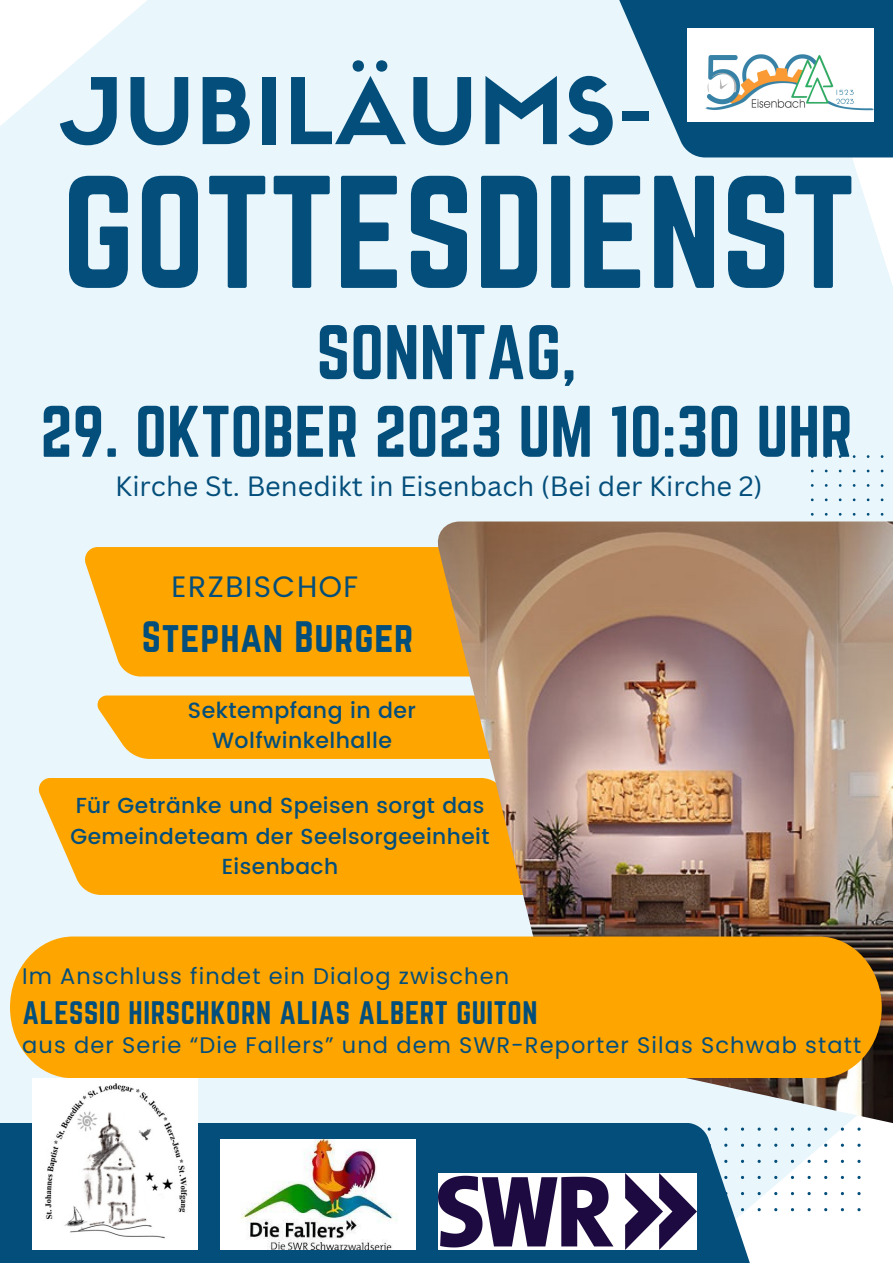
<style>
.page{position:relative;width:893px;height:1263px;background:#fff}
.page>*{position:absolute;margin:0;border:0;box-sizing:border-box;transform-origin:0 0}
.t1{font:140.18px "Norwester";color:#034e7b}
.t2{font:90px "Sifonn Basic";letter-spacing:.025em;color:#034e7b}
.t3{font:67.57px "Norwester";color:#034e7b}
.t4{font:63.75px "Norwester";color:#034e7b}
.t5{font:38.47px "Norwester";letter-spacing:.02em;color:#034e7b}
.t6{font:29.62px "Poppins";letter-spacing:.05em;color:#034e7b}
.t7{font:28.5px "Norwester";letter-spacing:.02em;color:#034e7b}
.t8{font:27.15px "Canva Sans";color:#034e7b}
.t9{font:22.5px "Poppins";letter-spacing:.05em;color:#034e7b}
.t10{font:500 22.05px/30.5px "Poppins";letter-spacing:.02em;color:#034e7b;text-align:center}
.t11{font:500 21.75px/30.4px "Poppins";letter-spacing:.02em;color:#034e7b;text-align:center}
</style>
<div class="page">
<div style="left:0;top:0;width:893px;height:1212px;background:#e9f6fb"></div>
<div style="left:84px;top:547px;width:354px;height:129px;background:#ffa500"></div>
<div style="left:38px;top:778px;width:400px;height:117px;background:#ffa500"></div>
<div style="left:811px;top:455px;width:72px;height:66px;background:#e9f6fb"></div>
<svg style="left:97px;top:695px;width:341px;height:64px"></svg>
<img style="left:438px;top:521px;width:455px;height:606px">
<div style="left:0;top:1123px;width:764px;height:140px;background:#034e7b"></div>
<svg style="left:613px;top:0;width:280px;height:157px;fill:#034e7b"></svg>
<img style="left:687px;top:29px;width:186px;height:93px">
<img style="left:33px;top:1078px;width:164px;height:171px">
<img style="left:439px;top:1174px;width:257px;height:75px">
<img style="left:220px;top:1140px;width:196px;height:109px">
<svg style="left:707px;top:1127px;width:153px;height:84px"></svg>
<div style="left:10px;top:936px;width:871px;height:142px;background:#ffa500"></div>
<p class="t2" style="left:62px;top:77px;width:592px">JUBILÄUMS-</p>
<p class="t1" style="left:62px;top:148px;width:795px">GOTTESDIENST</p>
<p class="t3" style="left:316px;top:312px;width:262px">SONNTAG,</p>
<p class="t4" style="left:40px;top:393px;width:813px">29. OKTOBER 2023 UM 10:30 UHR</p>
<p class="t8" style="left:115px;top:467px;width:649px">Kirche St. Benedikt in Eisenbach (Bei der Kirche 2)</p>
<p class="t6" style="left:172px;top:569px;width:188px">ERZBISCHOF</p>
<p class="t5" style="left:142px;top:613px;width:273px">Stephan Burger</p>
<p class="t10" style="left:188px;top:695px;width:230px">Sektempfang in der<br>Wolfwinkelhalle</p>
<p class="t11" style="left:70px;top:790px;width:420px">Für Getränke und Speisen sorgt das<br>Gemeindeteam der Seelsorgeeinheit<br>Eisenbach</p>
<p class="t9" style="left:22px;top:960px;width:488px">Im Anschluss findet ein Dialog zwischen</p>
<p class="t7" style="left:23px;top:995px;width:516px">ALESSIO HIRSCHKORN ALIAS ALBERT GUITON</p>
<p class="t9" style="left:22px;top:1029px;width:840px">aus der Serie “Die Fallers” und dem SWR-Reporter Silas Schwab statt</p>
</div>
